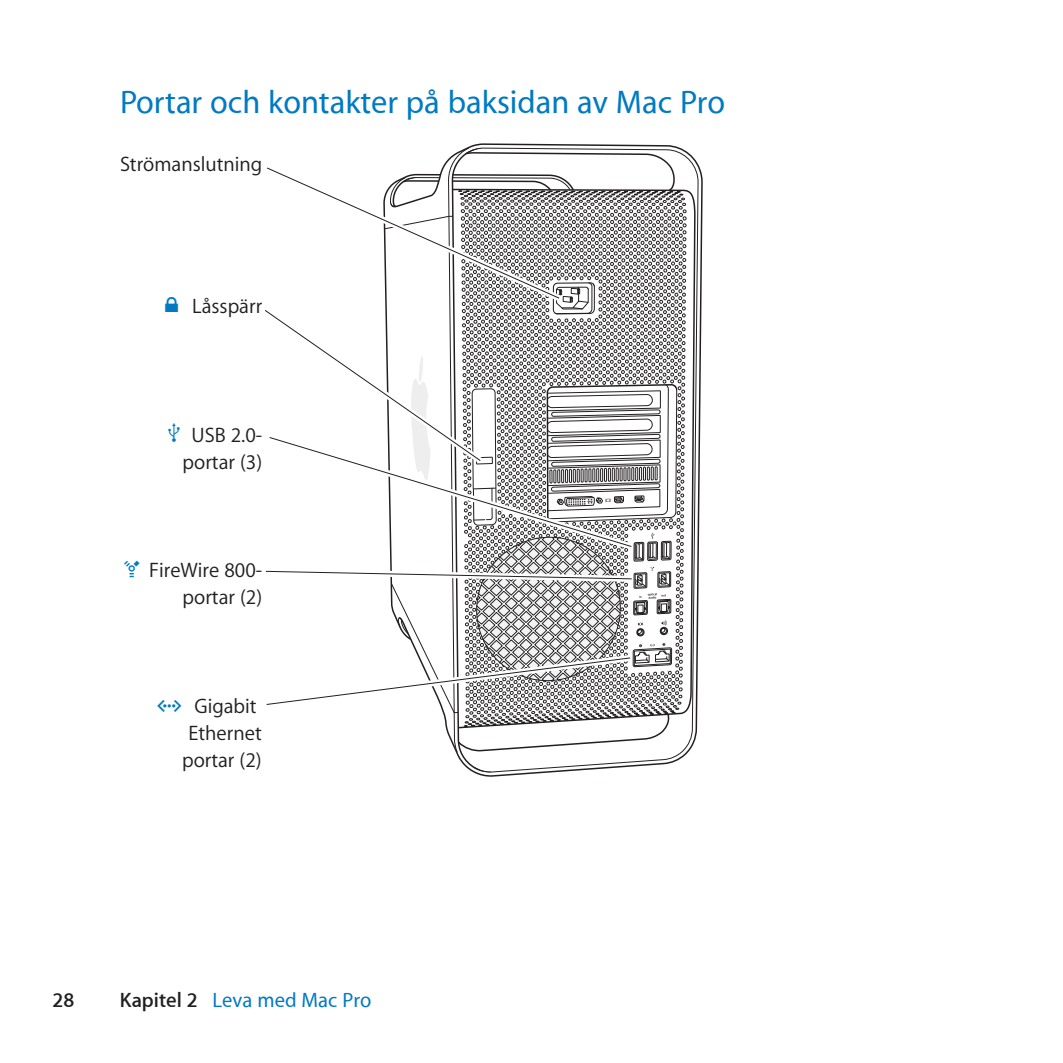
<style>
.page{position:relative;width:1063px;height:1063px;background:#fff}
.page>*{position:absolute;margin:0;border:0;box-sizing:border-box;transform-origin:0 0}
.t1{font:500 33px "Myriad Set";color:#007ac2}
.t2{font:24px "Apple Icon Four";color:#007ac2}
.t3{font:21px/27px "Myriad Set Text";color:#231f20;text-align:center}
.t4{font:500 21px "Myriad Set";color:#007ac2}
.t5{font:600 21px "Myriad Set";color:#231f20}
.t6{font:21px "Apple Icon Four";color:#007ac2}
.s1{font-family:"Apple Icon Four";color:#007ac2}
.s2{font-weight:600;color:#231f20}
</style>
<div class="page">
<svg style="left:468px;top:143px;width:235px;height:634px"></svg>
<svg style="left:466px;top:147px;width:233px;height:625px"></svg>
<svg style="left:265px;top:148px;width:421px;height:624px"></svg>
<h1 class="t1" style="left:120px;top:82px;width:607px">Portar och kontakter på baksidan av Mac Pro</h1>
<p class="t3" style="left:120px;top:150px;width:144px">Strömanslutning</p>
<p class="t2" style="left:164px;top:295px;width:17px">¥</p>
<p class="t3" style="left:192px;top:292px;width:72px">Låsspärr</p>
<p class="t6" style="left:167px;top:424px;width:15px">d</p>
<p class="t3" style="left:183px;top:421px;width:81px">USB 2.0- portar (3)</p>
<p class="t3" style="left:123px;top:556px;width:141px;text-align:right"><span class="s1">H</span> FireWire 800- portar (2)</p>
<p class="t3" style="left:182px;top:692px;width:81px">Gigabit<br>Ethernet portar (2)</p>
<p class="t6" style="left:157px;top:698px;width:26px">G</p>
<p class="t5" style="left:53px;top:987px;width:23px">28</p>
<p class="t4" style="left:120px;top:987px;width:253px"><span class="s2">Kapitel 2</span> Leva med Mac Pro</p>
</div>
